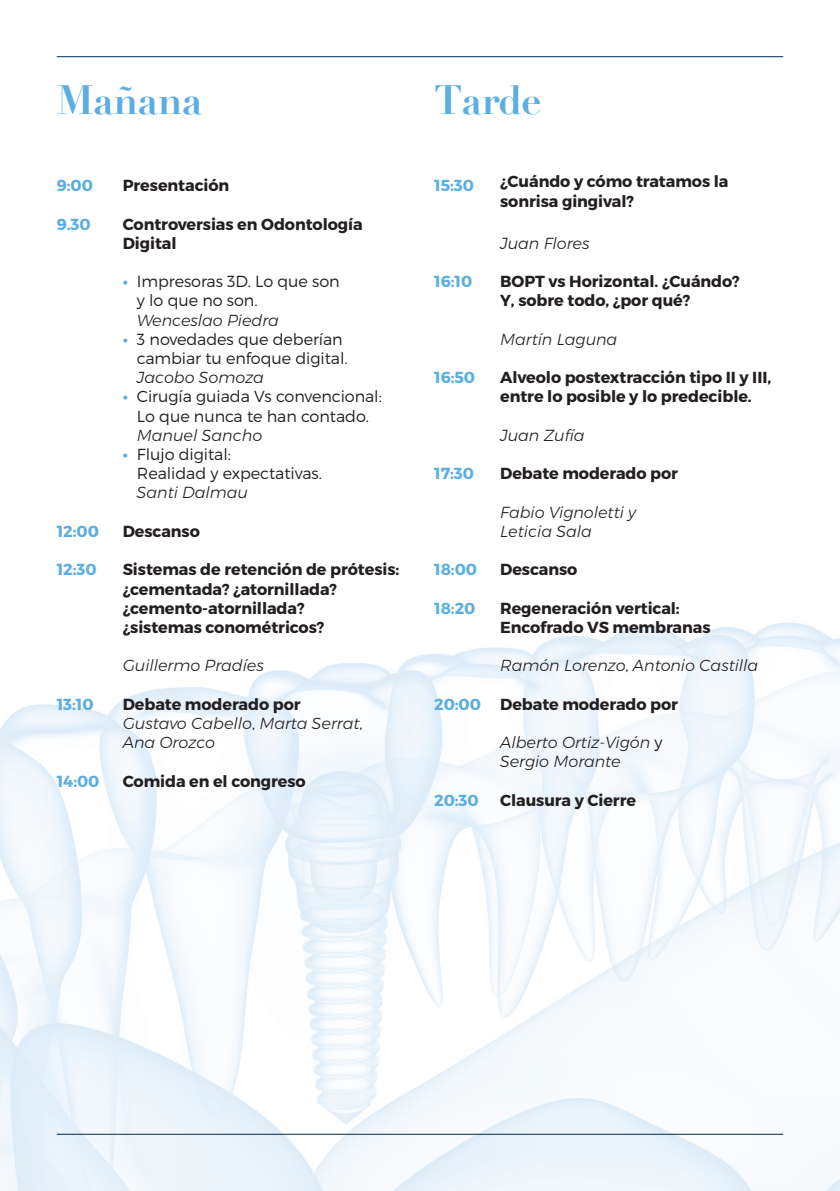
<style>
.page{position:relative;width:840px;height:1191px;background:#fff}
.page>*{position:absolute;margin:0;border:0;box-sizing:border-box;transform-origin:0 0}
.Titulo_20_pt{font:700 40px "Didot";letter-spacing:-.02em;color:#5daee0}
.Texto_8_pt{font:700 16px/19.2px "Montserrat";letter-spacing:-.005em;color:#231f20}
.Texto_lista_8_pt{font:300 16px/19.2px "Montserrat";letter-spacing:-.005em;color:#231f20}
.Texto_8_pt-2{font:italic 300 16px/19.2px "Montserrat";letter-spacing:-.005em;color:#231f20}
.Texto_8_pt-3{font:700 16px "Montserrat";letter-spacing:-.005em;color:#5daee0}
.s1{font-weight:700;color:#5daee0}
.s2{font-style:italic}
.s3{font-weight:700;font-style:normal}
.s4{font-style:normal}
</style>
<div class="page">
<img style="left:0;top:622px;width:839px;height:569px">
<hr style="left:57px;top:56px;width:725px;height:1px;background:#00294e">
<hr style="left:57px;top:1133px;width:725px;height:1px;background:#00294e">
<p class="Titulo_20_pt" style="left:57px;top:75px;width:147px">Mañana</p>
<p class="Titulo_20_pt" style="left:434px;top:75px;width:109px">Tarde</p>
<p class="Texto_8_pt-3" style="left:57px;top:175px;width:38px">9:00</p>
<p class="Texto_8_pt-3" style="left:57px;top:214px;width:35px">9.30</p>
<p class="Texto_8_pt-3" style="left:57px;top:521px;width:44px">12:00</p>
<p class="Texto_8_pt-3" style="left:57px;top:559px;width:41px">12:30</p>
<p class="Texto_8_pt-3" style="left:57px;top:694px;width:38px">13:10</p>
<p class="Texto_8_pt-3" style="left:57px;top:771px;width:44px">14:00</p>
<p class="Texto_8_pt" style="left:123px;top:176px;width:108px">Presentación</p>
<p class="Texto_8_pt" style="left:123px;top:214px;width:241px">Controversias en Odontología<br>Digital</p>
<p class="Texto_lista_8_pt" style="left:137px;top:272px;width:204px;text-indent:-14px"><span class="s1">∙</span> Impresoras 3D. Lo que son y lo que no son.<br><span class="s2">Wenceslao Piedra</span></p>
<p class="Texto_lista_8_pt" style="left:137px;top:329px;width:212px;text-indent:-14px"><span class="s1">∙</span> 3 novedades que deberían cambiar tu enfoque digital.<br><span class="s2">Jacobo Somoza</span></p>
<p class="Texto_lista_8_pt" style="left:137px;top:387px;width:246px;text-indent:-14px"><span class="s1">∙</span> Cirugía guiada Vs convencional:<br>Lo que nunca te han contado.<br><span class="s2">Manuel Sancho</span></p>
<p class="Texto_lista_8_pt" style="left:137px;top:444px;width:186px;text-indent:-14px"><span class="s1">∙</span> Flujo digital:<br>Realidad y expectativas.<br><span class="s2">Santi Dalmau</span></p>
<p class="Texto_8_pt" style="left:123px;top:522px;width:79px">Descanso</p>
<p class="Texto_8_pt" style="left:123px;top:560px;width:278px">Sistemas de retención de prótesis: ¿cementada? ¿atornillada? ¿cemento-atornillada?<br>¿sistemas conométricos?</p>
<p class="Texto_8_pt-2" style="left:123px;top:656px;width:142px">Guillermo Pradíes</p>
<p class="Texto_8_pt-2" style="left:123px;top:694px;width:241px"><span class="s3">Debate moderado por<br></span>Gustavo Cabello<span class="s4">,</span> Marta Serrat<span class="s4">,</span></p>
<p class="Texto_8_pt-2" style="left:123px;top:732px;width:94px">Ana Orozco</p>
<p class="Texto_8_pt" style="left:123px;top:771px;width:184px">Comida en el congreso</p>
<p class="Texto_8_pt-3" style="left:434px;top:175px;width:41px">15:30</p>
<p class="Texto_8_pt-3" style="left:434px;top:271px;width:40px">16:10</p>
<p class="Texto_8_pt-3" style="left:434px;top:367px;width:42px">16:50</p>
<p class="Texto_8_pt-3" style="left:434px;top:463px;width:41px">17:30</p>
<p class="Texto_8_pt-3" style="left:434px;top:559px;width:44px">18:00</p>
<p class="Texto_8_pt-3" style="left:434px;top:598px;width:43px">18:20</p>
<p class="Texto_8_pt-3" style="left:434px;top:694px;width:48px">20:00</p>
<p class="Texto_8_pt-3" style="left:434px;top:790px;width:46px">20:30</p>
<p class="Texto_8_pt" style="left:500px;top:172px;width:230px">¿Cuándo y cómo tratamos la sonrisa gingival?</p>
<p class="Texto_8_pt-2" style="left:500px;top:233px;width:91px">Juan Flores</p>
<p class="Texto_8_pt" style="left:500px;top:272px;width:241px">BOPT vs Horizontal. ¿Cuándo?<br>Y, sobre todo, ¿por qué?</p>
<p class="Texto_8_pt-2" style="left:500px;top:329px;width:119px">Martín Laguna</p>
<p class="Texto_8_pt" style="left:500px;top:368px;width:272px">Alveolo postextracción tipo II y III, entre lo posible y lo predecible.</p>
<p class="Texto_8_pt-2" style="left:500px;top:425px;width:86px">Juan Zufía</p>
<p class="Texto_8_pt" style="left:500px;top:464px;width:179px">Debate moderado por</p>
<p class="Texto_8_pt-2" style="left:500px;top:502px;width:137px">Fabio Vignoletti y<br>Leticia Sala</p>
<p class="Texto_8_pt" style="left:500px;top:560px;width:79px">Descanso</p>
<p class="Texto_8_pt" style="left:500px;top:598px;width:212px">Regeneración vertical:<br>Encofrado VS membranas</p>
<p class="Texto_8_pt-2" style="left:500px;top:656px;width:259px">Ramón Lorenzo<span class="s4">,</span> Antonio Castilla</p>
<p class="Texto_8_pt" style="left:500px;top:694px;width:179px">Debate moderado por</p>
<p class="Texto_8_pt-2" style="left:500px;top:732px;width:164px">Alberto Ortiz-Vigón <span class="s4">y<br></span>Sergio Morante</p>
<p class="Texto_8_pt" style="left:500px;top:790px;width:137px">Clausura y Cierre</p>
</div>
